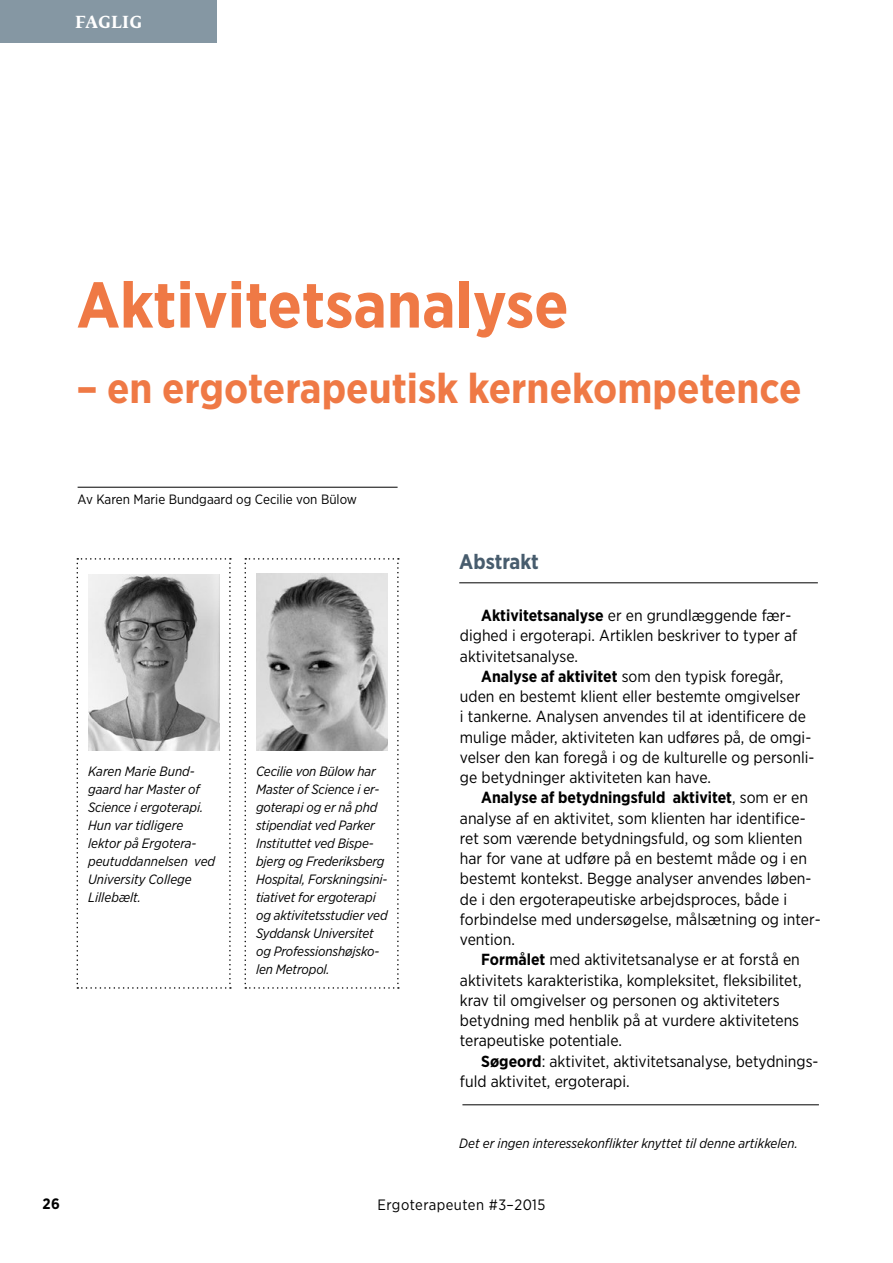
<style>
.page{position:relative;width:893px;height:1263px;background:#fff}
.page>*{position:absolute;margin:0;border:0;box-sizing:border-box;transform-origin:0 0}
.t1{font:700 64.5px "Gotham Narrow";color:#ef7945}
.t2{font:700 42px "Gotham Narrow";color:#ef7945}
.t3{font:700 21px "Gotham Narrow";color:#475c6d}
.t4{font:700 16.5px "Fedra Serif B Std";letter-spacing:.035em;color:#fff}
.t5{font:16.05px/20.2px "Gotham Narrow";color:#000}
.t6{font:15px "Gotham Narrow";letter-spacing:.03em;color:#000}
.t7{font:700 15px "Gotham Narrow";color:#000}
.t8{font:italic 13.5px/18px "Gotham Narrow";letter-spacing:-.01em;color:#000}
.t9{font:13.5px "Gotham Narrow";color:#000}
.s1{font-weight:700}
</style>
<div class="page">
<hr style="left:462px;top:1104px;width:357px;height:1px;background:#000">
<hr style="left:459px;top:582px;width:359px;height:1px;background:#000">
<hr style="left:78px;top:487px;width:320px;height:1px;background:#000">
<div style="left:0;top:0;width:217px;height:43px;background:#8597a3"></div>
<svg style="left:77px;top:558px;width:154px;height:431px"></svg>
<svg style="left:244px;top:558px;width:155px;height:431px"></svg>
<p class="t4" style="left:75px;top:10px;width:68px">FAGLIG</p>
<h1 class="t1" style="left:77px;top:263px;width:493px">Aktivitetsanalyse</h1>
<h2 class="t2" style="left:77px;top:361px;width:726px">– en ergoterapeutisk kernekompetence</h2>
<p class="t9" style="left:78px;top:491px;width:281px">Av Karen Marie Bundgaard og Cecilie von Bülow</p>
<p class="t8" style="left:88px;top:762px;width:129px">Karen Marie Bund&shy;gaard har Master of<br>Science i ergoterapi.<br>Hun var tidligere lektor på Ergotera&shy;peutuddannelsen ved<br>University College<br>Lillebælt.</p>
<p class="t8" style="left:256px;top:762px;width:133px">Cecilie von Bülow har<br>Master of Science i er&shy;goterapi og er nå phd stipendiat ved Parker<br>Instituttet ved Bispe&shy;bjerg og Frederiksberg<br>Hospital, Forskningsini&shy;tiativet for ergoterapi og aktivitetsstudier ved<br>Syddansk Universitet og Professionshøjsko&shy;len Metropol.</p>
<h3 class="t3" style="left:459px;top:548px;width:81px">Abstrakt</h3>
<p class="t5" style="left:460px;top:605px;width:339px;text-indent:21px"><span class="s1">Aktivitetsanalyse</span> er en grundlæggende fær&shy;dighed i ergoterapi. Artiklen beskriver to typer af aktivitetsanalyse.</p>
<p class="t5" style="left:460px;top:666px;width:356px;text-indent:21px"><span class="s1">Analyse af aktivitet</span> som den typisk foregår, uden en bestemt klient eller bestemte omgivelser<br>i tankerne. Analysen anvendes til at identificere de mulige måder, aktiviteten kan udføres på, de omgi&shy;velser den kan foregå i og de kulturelle og personli&shy;ge betydninger aktiviteten kan have.</p>
<p class="t5" style="left:460px;top:787px;width:362px;text-indent:21px"><span class="s1">Analyse af betydningsfuld aktivitet</span>, som er en analyse af en aktivitet, som klienten har identifice&shy;ret som værende betydningsfuld, og som klienten har for vane at udføre på en bestemt måde og i en bestemt kontekst. Begge analyser anvendes løben&shy;de i den ergoterapeutiske arbejdsproces, både i forbindelse med undersøgelse, målsætning og inter&shy;vention.</p>
<p class="t5" style="left:460px;top:949px;width:343px;text-indent:21px"><span class="s1">Formålet</span> med aktivitetsanalyse er at forstå en aktivitets karakteristika, kompleksitet, fleksibilitet, krav til omgivelser og personen og aktiviteters betydning med henblik på at vurdere aktivitetens terapeutiske potentiale.</p>
<p class="t5" style="left:460px;top:1050px;width:360px;text-indent:21px"><span class="s1">Søgeord</span>: aktivitet, aktivitetsanalyse, betydnings&shy;fuld aktivitet, ergoterapi.</p>
<p class="t8" style="left:459px;top:1134px;width:340px">Det er ingen interessekonflikter knyttet til denne artikkelen.</p>
<p class="t7" style="left:43px;top:1194px;width:19px">26</p>
<p class="t6" style="left:378px;top:1196px;width:169px">Ergoterapeuten #3–2015</p>
</div>
